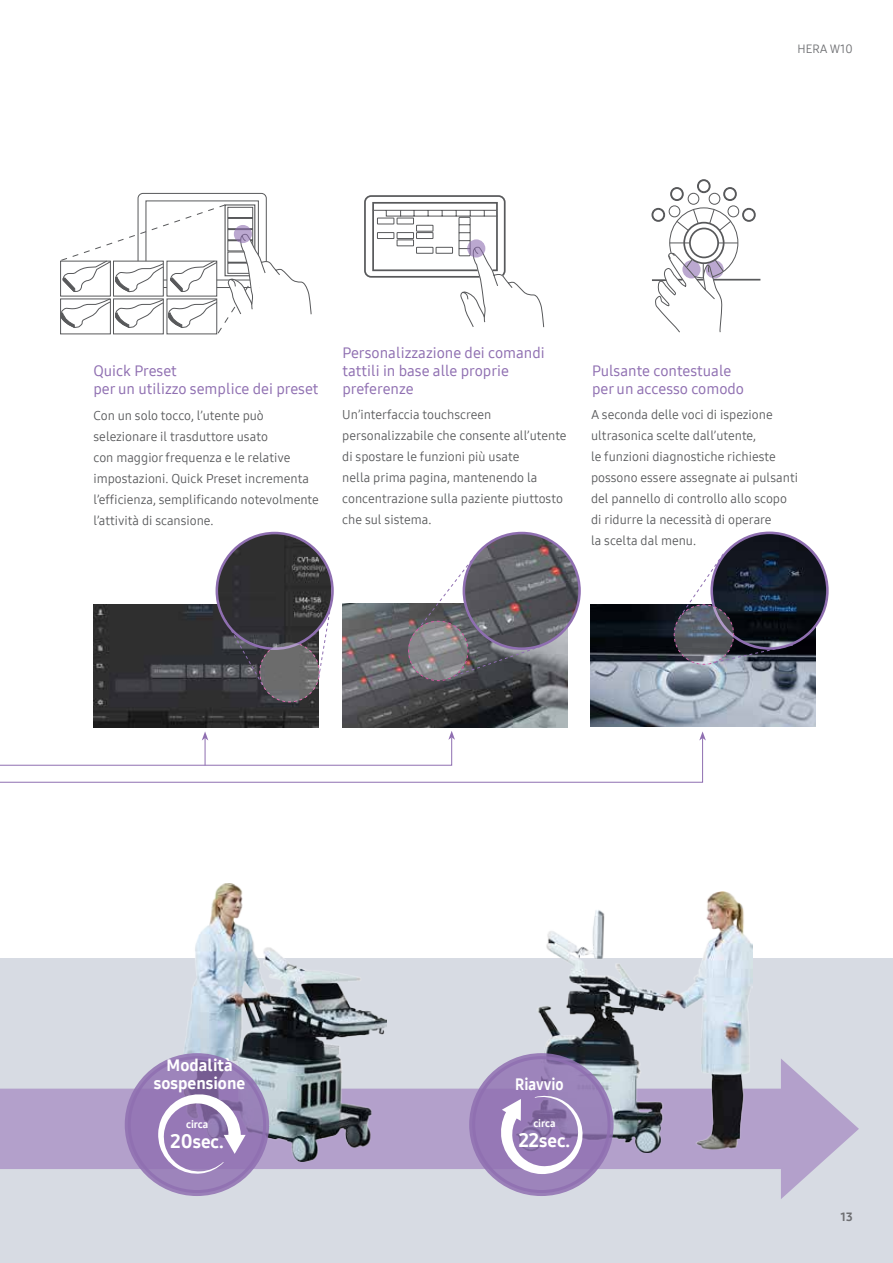
<style>
.page{position:relative;width:893px;height:1263px;background:#fff}
.page>*{position:absolute;margin:0;border:0;box-sizing:border-box;transform-origin:0 0}
.t1{font:18px "Samsung One 800";color:#fff}
.t2{font:16.5px/18px "Samsung One 800";color:#fff;text-align:center}
.t3{font:16.5px "Samsung One 800";color:#fff;scale:.9 1}
.t4{font:15px/18px "Samsung One 500";color:#8f6fb1}
.t5{font:12.75px/21px "Samsung One 400";color:#58595b}
.t6{font:12px "Samsung One 400";color:#6d6e71}
.t7{font:12px "Samsung One 800";color:#6d6e71}
.t8{font:10.5px "Samsung One 800";letter-spacing:-.005em;color:#fff}
.s1{font-size:19.5px}
</style>
<div class="page">
<div style="left:0;top:959px;width:893px;height:304px;background:#d7dbe3"></div>
<svg style="left:0;top:1058px;width:859px;height:141px"></svg>
<img style="left:703px;top:648px;width:113px;height:78px">
<hr style="left:713px;top:279px;width:47px;height:2px;background:#58595b">
<svg style="left:651px;top:179px;width:105px;height:154px"></svg>
<img style="left:724px;top:535px;width:101px;height:113px">
<img style="left:700px;top:553px;width:94px;height:112px">
<svg style="left:0;top:586px;width:703px;height:197px"></svg>
<svg style="left:699px;top:731px;width:7px;height:9px"></svg>
<svg style="left:0;top:573px;width:452px;height:193px"></svg>
<svg style="left:448px;top:731px;width:7px;height:9px"></svg>
<svg style="left:202px;top:731px;width:6px;height:34px"></svg>
<img style="left:184px;top:883px;width:202px;height:278px">
<img style="left:516px;top:892px;width:237px;height:260px">
<svg style="left:128px;top:1056px;width:138px;height:137px;background:#9478b2"></svg>
<div style="left:125px;top:1053px;width:144px;height:143px;border:6px solid #8f6fb1;border-radius:50%"></div>
<svg style="left:472px;top:1056px;width:139px;height:137px;background:#977db7"></svg>
<div style="left:469px;top:1053px;width:145px;height:143px;border:6px solid #8f6fb1;border-radius:50%"></div>
<img style="left:342px;top:604px;width:225px;height:123px">
<img style="left:94px;top:604px;width:225px;height:123px">
<img style="left:217px;top:533px;width:114px;height:116px">
<div style="left:216px;top:532px;width:118px;height:118px;border:3px solid #8f6fb1;border-radius:50%"></div>
<img style="left:464px;top:533px;width:115px;height:116px;border-radius:58px">
<svg style="left:218px;top:599px;width:114px;height:104px;background:#525056"></svg>
<svg style="left:260px;top:642px;width:59px;height:60px;background:#706e71"></svg>
<svg style="left:408px;top:554px;width:134px;height:127px"></svg>
<svg style="left:364px;top:195px;width:180px;height:133px"></svg>
<svg style="left:467px;top:239px;width:18px;height:19px"></svg>
<svg style="left:60px;top:193px;width:252px;height:142px"></svg>
<svg style="left:158px;top:1093px;width:88px;height:81px;background:#a993c2"></svg>
<svg style="left:500px;top:1095px;width:84px;height:79px;background:#ab96c3"></svg>
<p class="t6" style="left:797px;top:40px;width:57px">HERA W10</p>
<p class="t4" style="left:94px;top:361px;width:227px">Quick Preset<br>per un utilizzo semplice dei preset</p>
<p class="t5" style="left:94px;top:405px;width:227px">Con un solo tocco, l’utente può selezionare il trasduttore usato<br>con maggior frequenza e le relative impostazioni. Quick Preset incrementa l’efficienza, semplificando notevolmente l’attività di scansione.</p>
<p class="t4" style="left:342px;top:343px;width:204px">Personalizzazione dei comandi tattili in base alle proprie preferenze</p>
<p class="t5" style="left:342px;top:404px;width:226px">Un’interfaccia touchscreen personalizzabile che consente all’utente di spostare le funzioni più usate<br>nella prima pagina, mantenendo la concentrazione sulla paziente piuttosto che sul sistema.</p>
<p class="t5" style="left:591px;top:404px;width:209px">A seconda delle voci di ispezione ultrasonica scelte dall’utente,<br>le funzioni diagnostiche richieste possono essere assegnate ai pulsanti del pannello di controllo allo scopo di ridurre la necessità di operare<br>la scelta dal menu.</p>
<p class="t4" style="left:592px;top:361px;width:154px">Pulsante contestuale per un accesso comodo</p>
<p class="t2" style="left:154px;top:1056px;width:93px">Modalità sospensione</p>
<p class="t8" style="left:186px;top:1117px;width:24px">circa</p>
<h1 class="t1" style="left:171px;top:1129px;width:55px"><span class="s1">20</span>sec.</h1>
<p class="t3" style="left:515px;top:1073px;width:55px">Riavvio</p>
<p class="t8" style="left:533px;top:1116px;width:24px">circa</p>
<h1 class="t1" style="left:519px;top:1128px;width:53px"><span class="s1">22</span>sec.</h1>
<p class="t7" style="left:840px;top:1208px;width:14px">13</p>
</div>
